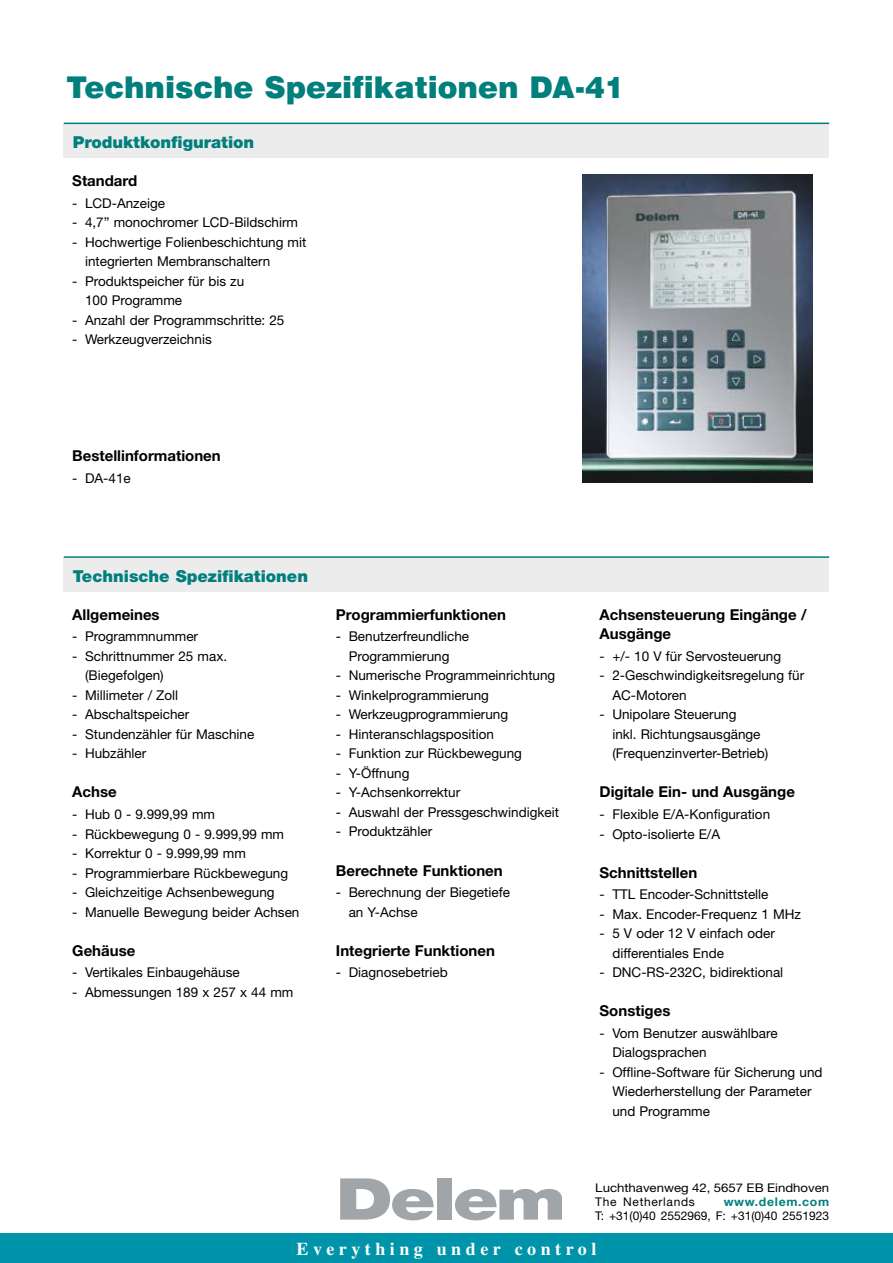
<style>
.page{position:relative;width:893px;height:1263px;background:#fff}
.page>*{position:absolute;margin:0;border:0;box-sizing:border-box;transform-origin:0 0}
.t1{font:900 30px "Swiss 721 BT";color:#007f7c}
.t2{font:700 18px "Times";letter-spacing:.25em;color:#fff}
.t3{font:900 16.5px "Helvetica Neue";color:#007f7c}
.t4{font:700 15px/19.5px "Helvetica Neue";color:#000}
.t5{font:13.5px/19.5px "Helvetica Neue";color:#000}
.t6{font:12px/14.4px "Helvetica Neue";color:#000;scale:1.1 1}
.t7{font:12px "Helvetica Neue";color:#000}
.t8{font:700 12px "Helvetica Neue";letter-spacing:.055em;color:#007f7c}
</style>
<div class="page">
<div style="left:64px;top:123px;width:765px;height:34px;background:#ececed"></div>
<hr style="left:64px;top:123px;width:765px;height:1px;background:#007f7c">
<div style="left:64px;top:557px;width:765px;height:34px;background:#ececed"></div>
<hr style="left:64px;top:556px;width:765px;height:2px;background:#007f7c">
<svg style="left:340px;top:1178px;width:94px;height:42px"></svg>
<div style="left:437px;top:1178px;width:14px;height:41px;background:#a0a5a9"></div>
<svg style="left:455px;top:1189px;width:106px;height:31px"></svg>
<div style="left:0;top:1233px;width:893px;height:30px;background:#0094aa"></div>
<img style="left:583px;top:174px;width:229px;height:309px">
<h1 class="t1" style="left:67px;top:69px;width:559px">Technische Spezifikationen DA-41</h1>
<p class="t3" style="left:73px;top:132px;width:183px">Produktkonfiguration</p>
<p class="t4" style="left:72px;top:171px;width:67px">Standard</p>
<p class="t5" style="left:72px;top:193px;width:94px">- LCD-Anzeige</p>
<p class="t5" style="left:72px;top:212px;width:227px">- 4,7” monochromer LCD-Bildschirm</p>
<p class="t5" style="left:85px;top:232px;width:223px;text-indent:-13px">- Hochwertige Folienbeschichtung mit integrierten Membranschaltern</p>
<p class="t5" style="left:85px;top:271px;width:161px;text-indent:-13px">- Produktspeicher für bis zu<br>100 Programme</p>
<p class="t5" style="left:72px;top:310px;width:214px">- Anzahl der Programmschritte: 25</p>
<p class="t5" style="left:72px;top:329px;width:141px">- Werkzeugverzeichnis</p>
<p class="t4" style="left:72px;top:446px;width:150px">Bestellinformationen</p>
<p class="t5" style="left:72px;top:468px;width:60px">- DA-41e</p>
<p class="t3" style="left:73px;top:566px;width:237px">Technische Spezifikationen</p>
<p class="t4" style="left:72px;top:604px;width:89px">Allgemeines</p>
<p class="t5" style="left:72px;top:627px;width:127px">- Programmnummer</p>
<p class="t5" style="left:85px;top:646px;width:144px;text-indent:-13px">- Schrittnummer 25 max. (Biegefolgen)</p>
<p class="t5" style="left:72px;top:685px;width:108px">- Millimeter / Zoll</p>
<p class="t5" style="left:72px;top:705px;width:119px">- Abschaltspeicher</p>
<p class="t5" style="left:72px;top:724px;width:184px">- Stundenzähler für Maschine</p>
<p class="t5" style="left:72px;top:744px;width:75px">- Hubzähler</p>
<p class="t4" style="left:72px;top:782px;width:46px">Achse</p>
<p class="t5" style="left:72px;top:804px;width:144px">- Hub 0 - 9.999,99 mm</p>
<p class="t5" style="left:72px;top:824px;width:213px">- Rückbewegung 0 - 9.999,99 mm</p>
<p class="t5" style="left:72px;top:843px;width:175px">- Korrektur 0 - 9.999,99 mm</p>
<p class="t5" style="left:72px;top:863px;width:217px">- Programmierbare Rückbewegung</p>
<p class="t5" style="left:72px;top:882px;width:204px">- Gleichzeitige Achsenbewegung</p>
<p class="t5" style="left:72px;top:902px;width:229px">- Manuelle Bewegung beider Achsen</p>
<p class="t4" style="left:72px;top:940px;width:65px">Gehäuse</p>
<p class="t5" style="left:72px;top:962px;width:169px">- Vertikales Einbaugehäuse</p>
<p class="t5" style="left:72px;top:982px;width:223px">- Abmessungen 189 x 257 x 44 mm</p>
<p class="t4" style="left:336px;top:604px;width:171px">Programmierfunktionen</p>
<p class="t5" style="left:336px;top:627px;width:135px;text-align:center">- Benutzerfreundliche<br>Programmierung</p>
<p class="t5" style="left:336px;top:666px;width:221px">- Numerische Programmeinrichtung</p>
<p class="t5" style="left:336px;top:685px;width:155px">- Winkelprogrammierung</p>
<p class="t5" style="left:336px;top:705px;width:174px">- Werkzeugprogrammierung</p>
<p class="t5" style="left:336px;top:724px;width:160px">- Hinteranschlagsposition</p>
<p class="t5" style="left:336px;top:744px;width:188px">- Funktion zur Rückbewegung</p>
<p class="t5" style="left:336px;top:763px;width:75px">- Y-Öffnung</p>
<p class="t5" style="left:336px;top:783px;width:126px">- Y-Achsenkorrektur</p>
<p class="t5" style="left:336px;top:802px;width:225px">- Auswahl der Pressgeschwindigkeit</p>
<p class="t5" style="left:336px;top:822px;width:98px">- Produktzähler</p>
<p class="t4" style="left:336px;top:860px;width:168px">Berechnete Funktionen</p>
<p class="t5" style="left:349px;top:882px;width:163px;text-indent:-13px">- Berechnung der Biegetiefe an Y-Achse</p>
<p class="t4" style="left:336px;top:940px;width:161px">Integrierte Funktionen</p>
<p class="t5" style="left:336px;top:962px;width:113px">- Diagnosebetrieb</p>
<p class="t4" style="left:600px;top:604px;width:209px">Achsensteuerung Eingänge /<br>Ausgänge</p>
<p class="t5" style="left:600px;top:646px;width:183px">- +/- 10 V für Servosteuerung</p>
<p class="t5" style="left:612px;top:666px;width:193px;text-indent:-13px">- 2-Geschwindigkeitsregelung für<br>AC-Motoren</p>
<p class="t5" style="left:612px;top:705px;width:157px;text-indent:-13px">- Unipolare Steuerung<br>inkl. Richtungsausgänge (Frequenzinverter-Betrieb)</p>
<p class="t4" style="left:600px;top:782px;width:197px">Digitale Ein- und Ausgänge</p>
<p class="t5" style="left:600px;top:804px;width:172px">- Flexible E/A-Konfiguration</p>
<p class="t5" style="left:600px;top:824px;width:122px">- Opto-isolierte E/A</p>
<p class="t4" style="left:600px;top:862px;width:99px">Schnittstellen</p>
<p class="t5" style="left:600px;top:884px;width:170px">- TTL Encoder-Schnittstelle</p>
<p class="t5" style="left:600px;top:904px;width:203px">- Max. Encoder-Frequenz 1 MHz</p>
<p class="t5" style="left:612px;top:923px;width:164px;text-indent:-13px">- 5 V oder 12 V einfach oder differentiales Ende</p>
<p class="t5" style="left:600px;top:962px;width:185px">- DNC-RS-232C, bidirektional</p>
<p class="t4" style="left:600px;top:1001px;width:72px">Sonstiges</p>
<p class="t5" style="left:612px;top:1023px;width:167px;text-indent:-13px">- Vom Benutzer auswählbare<br>Dialogsprachen</p>
<p class="t5" style="left:612px;top:1062px;width:212px;text-indent:-13px">- Offline-Software für Sicherung und<br>Wiederherstellung der Parameter und Programme</p>
<p class="t6" style="left:595px;top:1180px;width:214px">Luchthavenweg 42, 5657 EB Eindhoven<br>The Netherlands</p>
<p class="t8" style="left:724px;top:1194px;width:107px">www.delem.com</p>
<p class="t7" style="left:595px;top:1209px;width:235px">T: +31(0)40 2552969, F: +31(0)40 2551923</p>
<h2 class="t2" style="left:297px;top:1238px;width:301px">Everything under control</h2>
</div>
